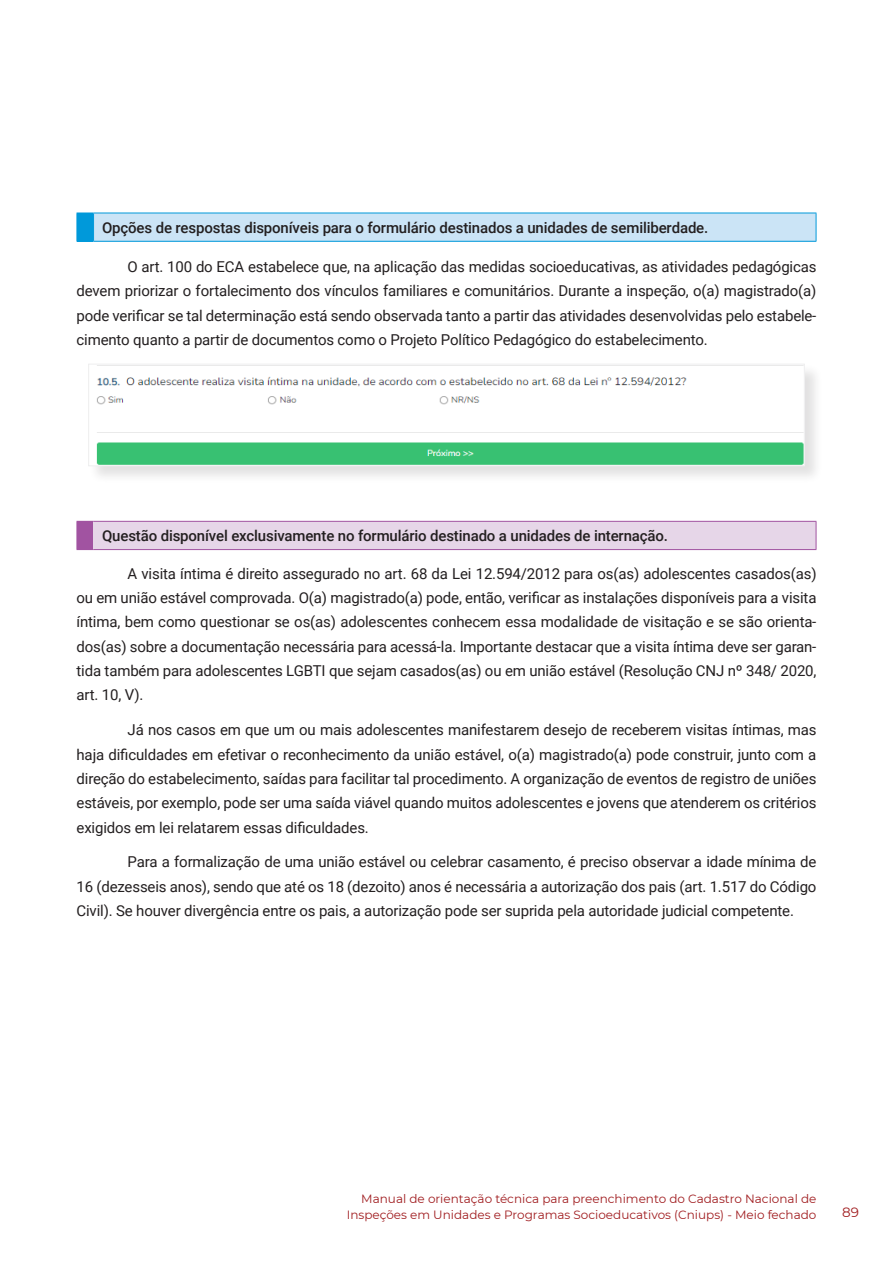
<style>
.page{position:relative;width:893px;height:1263px;background:#fff}
.page>*{position:absolute;margin:0;border:0;box-sizing:border-box;transform-origin:0 0}
.corpo_do_texto{font:15px/24.3px "Roboto";letter-spacing:-.01em;color:#231f20;text-align:justify}
.corpo_do_texto-2{font:500 15px "Roboto";letter-spacing:-.01em;color:#231f20}
.t1{font:13.5px "Montserrat";color:#a01c1f}
.t2{font:12px/16.5px "Montserrat";color:#a01c1f;text-align:right}
</style>
<div class="page">
<div style="left:94px;top:213px;width:722px;height:28px;background:#cbe4f6"></div>
<hr style="left:94px;top:213px;width:722px;height:1px;background:#0099da">
<svg style="left:816px;top:213px;width:1px;height:28px"></svg>
<svg style="left:77px;top:213px;width:17px;height:29px"></svg>
<hr style="left:94px;top:241px;width:722px;height:1px;background:#0099da">
<div style="left:88px;top:364px;width:735px;height:120px;background:#231f20;opacity:.13"></div>
<img style="left:90px;top:366px;width:713px;height:98px">
<div style="left:88px;top:364px;width:717px;height:102px;border:1px solid #eeeeef"></div>
<div style="left:94px;top:521px;width:722px;height:29px;background:#e6d6e8"></div>
<hr style="left:94px;top:521px;width:722px;height:1px;background:#a153a1">
<svg style="left:816px;top:522px;width:1px;height:27px"></svg>
<svg style="left:77px;top:521px;width:17px;height:29px"></svg>
<hr style="left:94px;top:549px;width:722px;height:1px;background:#a153a1">
<p class="corpo_do_texto-2" style="left:102px;top:217px;width:608px">Opções de respostas disponíveis para o formulário destinados a unidades de semiliberdade.</p>
<p class="corpo_do_texto" style="left:77px;top:254px;width:741px;text-indent:51px">O art. 100 do ECA estabelece que, na aplicação das medidas socioeducativas, as atividades pedagógicas devem priorizar o fortalecimento dos vínculos familiares e comunitários. Durante a inspeção, o(a) magistrado(a) pode verificar se tal determinação está sendo observada tanto a partir das atividades desenvolvidas pelo estabele&shy;cimento quanto a partir de documentos como o Projeto Político Pedagógico do estabelecimento.</p>
<p class="corpo_do_texto-2" style="left:102px;top:525px;width:568px">Questão disponível exclusivamente no formulário destinado a unidades de internação.</p>
<p class="corpo_do_texto" style="left:77px;top:561px;width:741px;text-indent:51px">A visita íntima é direito assegurado no art. 68 da Lei 12.594/2012 para os(as) adolescentes casados(as) ou em união estável comprovada. O(a) magistrado(a) pode, então, verificar as instalações disponíveis para a visita íntima, bem como questionar se os(as) adolescentes conhecem essa modalidade de visitação e se são orienta&shy;dos(as) sobre a documentação necessária para acessá-la. Importante destacar que a visita íntima deve ser garan&shy;tida também para adolescentes LGBTI que sejam casados(as) ou em união estável (Resolução CNJ nº 348/ 2020, art. 10, V).</p>
<p class="corpo_do_texto" style="left:77px;top:717px;width:741px;text-indent:51px">Já nos casos em que um ou mais adolescentes manifestarem desejo de receberem visitas íntimas, mas haja dificuldades em efetivar o reconhecimento da união estável, o(a) magistrado(a) pode construir, junto com a direção do estabelecimento, saídas para facilitar tal procedimento. A organização de eventos de registro de uniões estáveis, por exemplo, pode ser uma saída viável quando muitos adolescentes e jovens que atenderem os critérios exigidos em lei relatarem essas dificuldades.</p>
<p class="corpo_do_texto" style="left:77px;top:849px;width:741px;text-indent:51px">Para a formalização de uma união estável ou celebrar casamento, é preciso observar a idade mínima de 16 (dezesseis anos), sendo que até os 18 (dezoito) anos é necessária a autorização dos pais (art. 1.517 do Código Civil). Se houver divergência entre os pais, a autorização pode ser suprida pela autoridade judicial competente.</p>
<p class="t2" style="left:347px;top:1190px;width:471px">Manual de orientação técnica para preenchimento do Cadastro Nacional de<br>Inspeções em Unidades e Programas Socioeducativos (Cniups) - Meio fechado</p>
<p class="t1" style="left:842px;top:1202px;width:18px">89</p>
</div>
